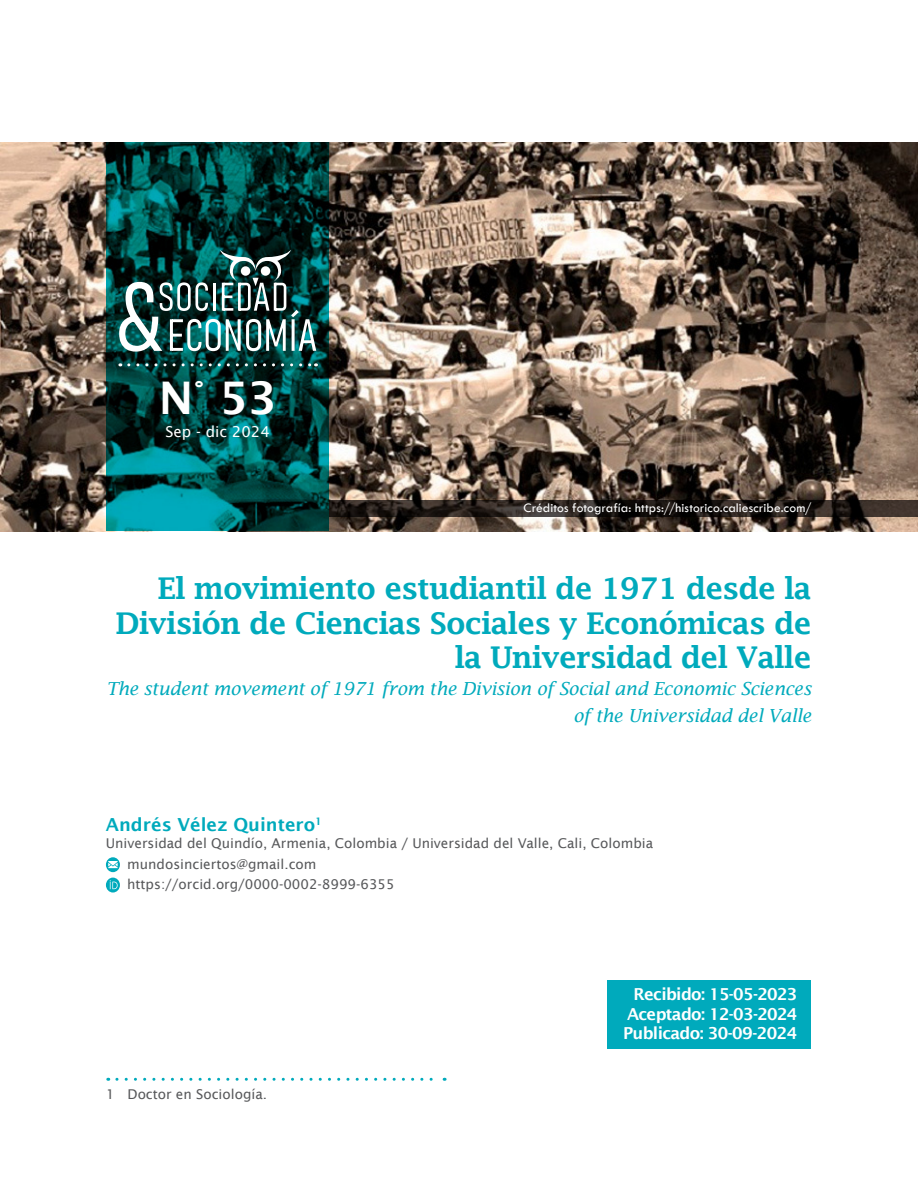
<style>
.page{position:relative;width:918px;height:1191px;background:#fff}
.page>*{position:absolute;margin:0;border:0;box-sizing:border-box;transform-origin:0 0}
.t1{font:600 45px "Lucida Sans";color:#fff}
.t2{font:600 30px/34.5px "Lucida Fax";letter-spacing:-.03em;color:#00aabc;text-align:right}
.t3{font:italic 18px/27px "Lucida Fax";letter-spacing:-.02em;color:#00aabc;text-align:right}
.t4{font:600 18px "Lucida Sans";color:#00aabc}
.t5{font:600 16.5px "Lucida Sans";letter-spacing:-.04em;color:#fff}
.t6{font:15px "Lucida Sans";color:#fff}
.referencias{font:13.5px "Lucida Sans";color:#57585a}
.texto-tablas{font:13.5px "Tw Cen";letter-spacing:.005em;color:#fff}
</style>
<div class="page">
<img style="left:0;top:142px;width:918px;height:389px">
<div style="left:608px;top:980px;width:203px;height:69px;background:#00aabc"></div>
<svg style="left:117px;top:1077px;width:328px;height:3px"></svg>
<svg style="left:106px;top:142px;width:223px;height:389px;background:#004544"></svg>
<svg style="left:119px;top:249px;width:197px;height:102px"></svg>
<svg style="left:129px;top:363px;width:188px;height:3px"></svg>
<svg style="left:329px;top:500px;width:589px;height:16px;background:#241d1a"></svg>
<svg style="left:106px;top:857px;width:14px;height:35px"></svg>
<p class="t1" style="left:159px;top:372px;width:119px">N° 53</p>
<p class="t6" style="left:166px;top:423px;width:106px">Sep - dic 2024</p>
<p class="texto-tablas" style="left:524px;top:499px;width:290px">Créditos fotografía: https://historico.caliescribe.com/</p>
<p class="t2" style="left:115px;top:571px;width:698px">El movimiento estudiantil de 1971 desde la<br>División de Ciencias Sociales y Económicas de la Universidad del Valle</p>
<p class="t3" style="left:106px;top:675px;width:707px">The student movement of 1971 from the Division of Social and Economic Sciences of the Universidad del Valle</p>
<p class="t4" style="left:106px;top:814px;width:218px">Andrés Vélez Quintero<sup>1</sup></p>
<p class="referencias" style="left:106px;top:835px;width:549px">Universidad del Quindío, Armenia, Colombia / Universidad del Valle, Cali, Colombia</p>
<p class="referencias" style="left:127px;top:856px;width:191px">mundosinciertos@gmail.com</p>
<p class="referencias" style="left:127px;top:876px;width:269px">https://orcid.org/0000-0002-8999-6355</p>
<p class="referencias" style="left:106px;top:1086px;width:162px">1 Doctor en Sociología.</p>
<p class="t5" style="left:633px;top:985px;width:166px">Recibido: 15-05-2023</p>
<p class="t5" style="left:627px;top:1004px;width:172px">Aceptado: 12-03-2024</p>
<p class="t5" style="left:623px;top:1024px;width:176px">Publicado: 30-09-2024</p>
</div>
